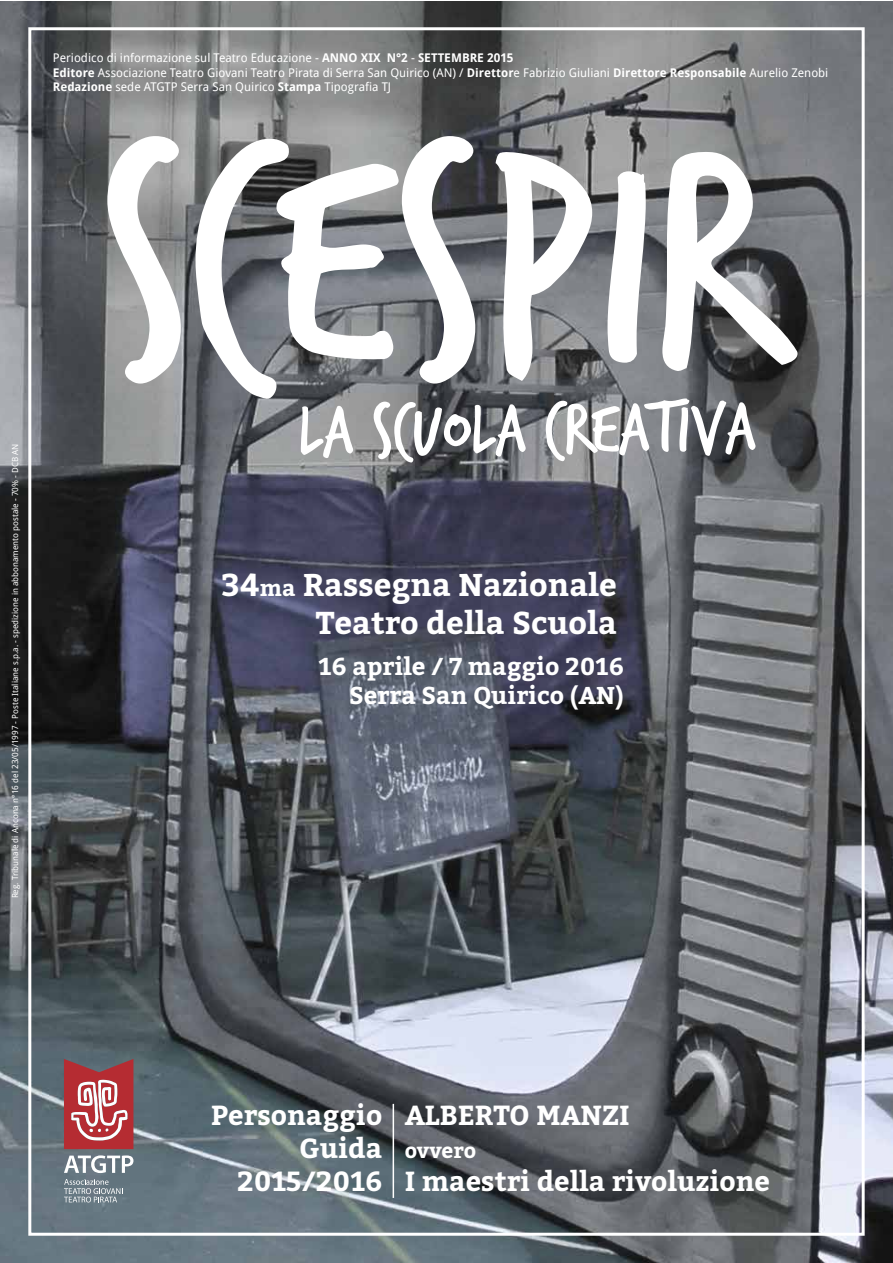
<style>
.page{position:relative;width:893px;height:1263px;background:#fff}
.page>*{position:absolute;margin:0;border:0;box-sizing:border-box;transform-origin:0 0}
.t1{font:700 31.35px/37.7px "Bitter";color:#fff;text-align:right}
.t2{font:700 27.45px/33px "Bitter";color:#fff;text-align:right}
.t3{font:700 24.3px/29.1px "Bitter";color:#fff;text-align:right}
.t4{font:700 21px "Bitter";color:#fff}
.t5{font:12px/14.4px "Droid Sans";color:#fff}
.t6{font:8.4px "Droid Sans";color:#fff}
.s1{font-weight:700}
.s2{font-size:22.35px}
</style>
<div class="page">
<img style="left:0;top:1px;width:892px;height:1262px">
<svg style="left:107px;top:136px;width:74px;height:248px"></svg>
<svg style="left:196px;top:136px;width:601px;height:327px"></svg>
<svg style="left:64px;top:1059px;width:69px;height:90px;background:#b9575d"></svg>
<svg style="left:64px;top:1155px;width:69px;height:18px"></svg>
<svg style="left:64px;top:1179px;width:59px;height:23px"></svg>
<hr style="left:393px;top:1104px;width:1px;height:94px;background:#fff">
<p class="t5" style="left:53px;top:51px;width:777px">Periodico di informazione sul Teatro Educazione - <span class="s1">ANNO XIX N°2</span> - <span class="s1">SETTEMBRE 2015<br>Editore</span> Associazione Teatro Giovani Teatro Pirata di Serra San Quirico (AN) / <span class="s1">Direttor</span>e Fabrizio Giuliani <span class="s1">Direttore Responsabile</span> Aurelio Zenobi<br><span class="s1">Redazione</span> sede ATGTP Serra San Quirico <span class="s1">Stampa</span> Tipografia TJ</p>
<p class="t6" style="left:10px;top:898px;width:456px;rotate:-90deg">Reg. Tribunale di Ancona n°16 del 23/05/1997 - Poste Italiane s.p.a. - spedizione in abbonamento postale - 70% - DCB AN</p>
<h1 class="t1" style="left:222px;top:566px;width:397px">34<span class="s2">ma</span> Rassegna Nazionale<br>Teatro della Scuola</h1>
<h3 class="t3" style="left:319px;top:651px;width:307px">16 aprile / 7 maggio 2016<br>Serra San Quirico (AN)</h3>
<h2 class="t2" style="left:211px;top:1098px;width:173px">Personaggio<br>Guida<br>2015/2016</h2>
<h2 class="t2" style="left:405px;top:1098px;width:226px">ALBERTO MANZI</h2>
<h3 class="t4" style="left:405px;top:1134px;width:73px">ovvero</h3>
<h2 class="t2" style="left:405px;top:1164px;width:367px">I maestri della rivoluzione</h2>
</div>
